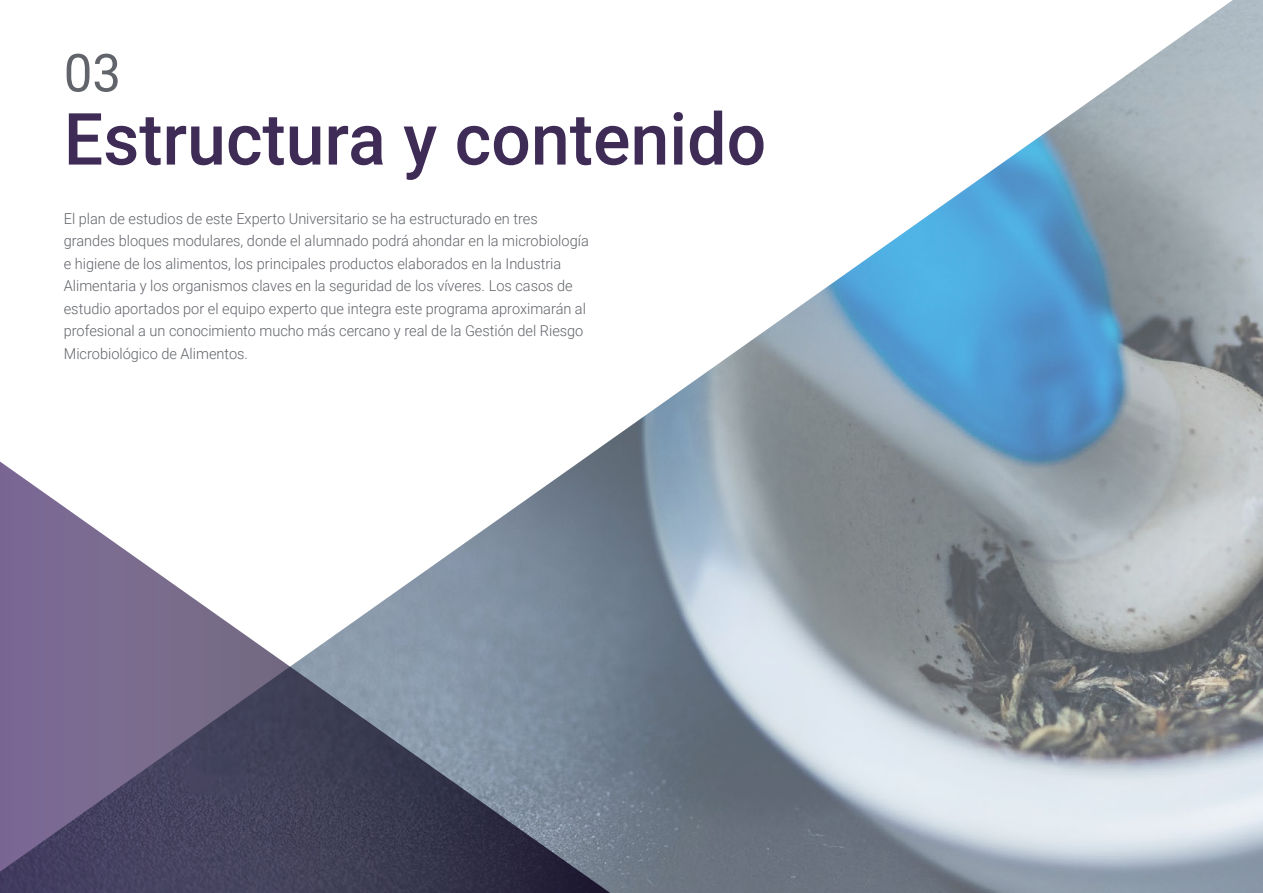
<style>
.page{position:relative;width:1263px;height:893px;background:#fff}
.page>*{position:absolute;margin:0;border:0;box-sizing:border-box;transform-origin:0 0}
.t1{font:500 72px "Roboto";color:#3e2b56}
.t2{font:52.5px "Roboto";color:#61646a}
.t3{font:300 15px/22.5px "Roboto";color:#61646a}
</style>
<div class="page">
<img style="left:602px;top:0;width:661px;height:893px">
<svg style="left:0;top:446px;width:640px;height:447px"></svg>
<h2 class="t2" style="left:64px;top:36px;width:59px">03</h2>
<h1 class="t1" style="left:64px;top:89px;width:704px">Estructura y contenido</h1>
<p class="t3" style="left:64px;top:207px;width:526px">El plan de estudios de este Experto Universitario se ha estructurado en tres grandes bloques modulares, donde el alumnado podrá ahondar en la microbiología e higiene de los alimentos, los principales productos elaborados en la Industria Alimentaria y los organismos claves en la seguridad de los víveres. Los casos de estudio aportados por el equipo experto que integra este programa aproximarán al profesional a un conocimiento mucho más cercano y real de la Gestión del Riesgo Microbiológico de Alimentos.</p>
</div>
